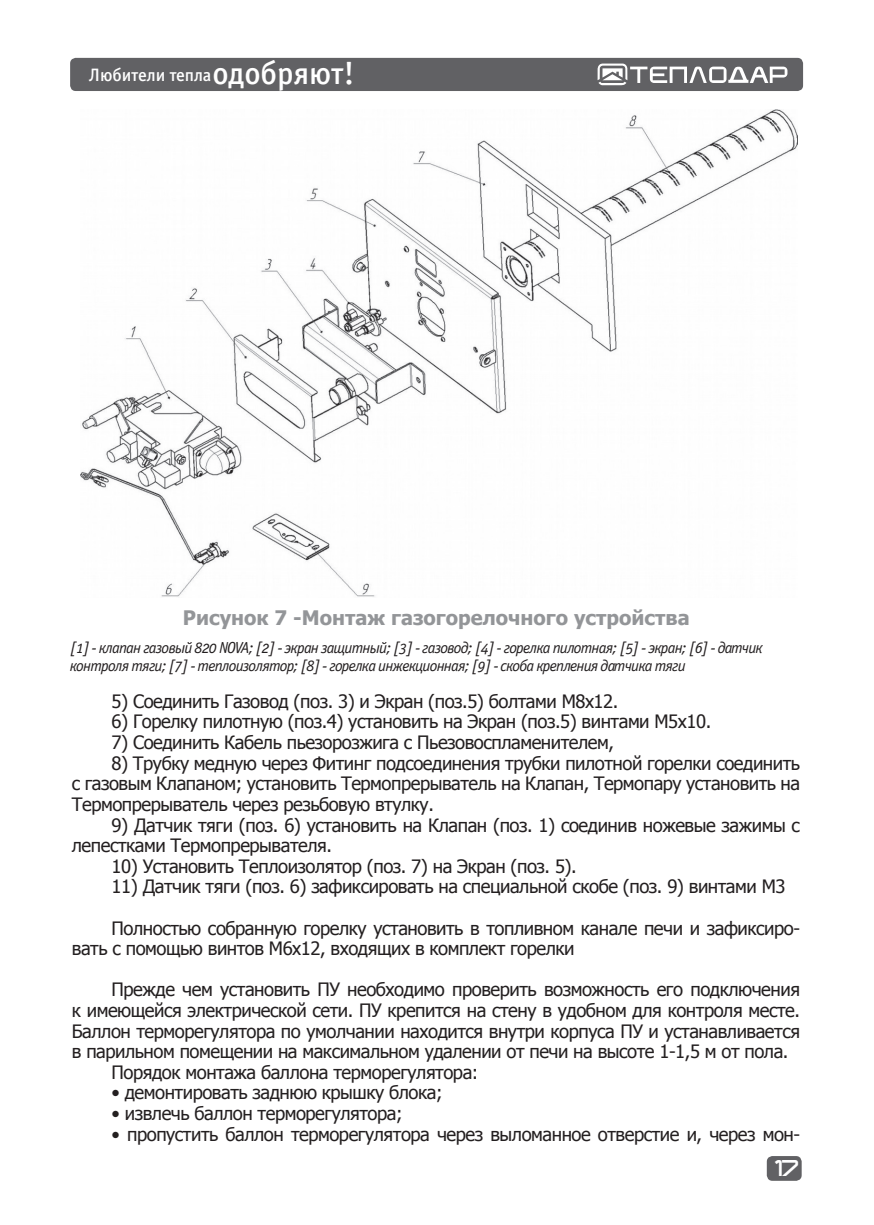
<style>
.page{position:relative;width:874px;height:1225px;background:#fff}
.page>*{position:absolute;margin:0;border:0;box-sizing:border-box;transform-origin:0 0}
.t1{font:700 20px "Tahoma";color:#939598}
.t2{font:18.4px/20.6px "Tahoma";letter-spacing:-.025em;color:#231f20}
.t3{font:18px "Officina Sans Medium C";letter-spacing:-.005em;color:#fff}
.t4{font:italic 16px/18px "Officina Sans Book OSC";letter-spacing:-.05em;color:#231f20}
.t5{font:16px "teplodar";color:#fff}
.s1{font-size:32px}
</style>
<div class="page">
<div style="left:766px;top:1156px;width:35px;height:24px;background:#616164;border-radius:6px"></div>
<div style="left:70px;top:58px;width:732px;height:33px;background:#616164;border-radius:6px"></div>
<svg style="left:597px;top:63px;width:190px;height:22px"></svg>
<img style="left:80px;top:110px;width:717px;height:487px">
<p class="t3" style="left:89px;top:65px;width:267px">Любители тепла<span class="s1">одобряют!</span></p>
<p class="t1" style="left:183px;top:604px;width:508px">Рисунок 7 -Монтаж газогорелочного устройства</p>
<p class="t4" style="left:70px;top:639px;width:694px">[1] - клапан газовый 820 NOVA; [2] - экран защитный; [3] - газовод; [4] - горелка пилотная; [5] - экран; [6] - датчик контроля тяги; [7] - теплоизолятор; [8] - горелка инжекционная; [9] - скоба крепления датчика тяги</p>
<p class="t2" style="left:111px;top:690px;width:508px">5) Соединить Газовод (поз. 3) и Экран (поз.5) болтами М8х12.</p>
<p class="t2" style="left:111px;top:710px;width:601px">6) Горелку пилотную (поз.4) установить на Экран (поз.5) винтами М5х10.</p>
<p class="t2" style="left:111px;top:731px;width:503px">7) Соединить Кабель пьезорозжига с Пьезовоспламенителем,</p>
<p class="t2" style="left:72px;top:752px;width:729px;text-align:justify;text-indent:40px">8) Трубку медную через Фитинг подсоединения трубки пилотной горелки соединить с газовым Клапаном; установить Термопрерыватель на Клапан, Термопару установить на Термопрерыватель через резьбовую втулку.</p>
<p class="t2" style="left:72px;top:813px;width:729px;text-indent:40px">9) Датчик тяги (поз. 6) установить на Клапан (поз. 1) соединив ножевые зажимы с лепестками Термопрерывателя.</p>
<p class="t2" style="left:111px;top:855px;width:466px">10) Установить Теплоизолятор (поз. 7) на Экран (поз. 5).</p>
<p class="t2" style="left:111px;top:875px;width:675px">11) Датчик тяги (поз. 6) зафиксировать на специальной скобе (поз. 9) винтами М3</p>
<p class="t2" style="left:72px;top:916px;width:729px;text-indent:40px">Полностью собранную горелку установить в топливном канале печи и зафиксиро&shy;вать с помощью винтов М6х12, входящих в комплект горелки</p>
<p class="t2" style="left:111px;top:978px;width:689px">Прежде чем установить ПУ необходимо проверить возможность его подключения</p>
<p class="t2" style="left:72px;top:999px;width:729px">к имеющейся электрической сети. ПУ крепится на стену в удобном для контроля месте.</p>
<p class="t2" style="left:72px;top:1019px;width:729px">Баллон терморегулятора по умолчании находится внутри корпуса ПУ и устанавливается</p>
<p class="t2" style="left:72px;top:1040px;width:717px">в парильном помещении на максимальном удалении от печи на высоте 1-1,5 м от пола.</p>
<p class="t2" style="left:111px;top:1061px;width:368px">Порядок монтажа баллона терморегулятора:</p>
<p class="t2" style="left:111px;top:1081px;width:332px">• демонтировать заднюю крышку блока;</p>
<p class="t2" style="left:111px;top:1102px;width:292px">• извлечь баллон терморегулятора;</p>
<p class="t2" style="left:111px;top:1122px;width:689px">• пропустить баллон терморегулятора через выломанное отверстие и, через мон-</p>
<p class="t5" style="left:770px;top:1161px;width:29px">17</p>
</div>
